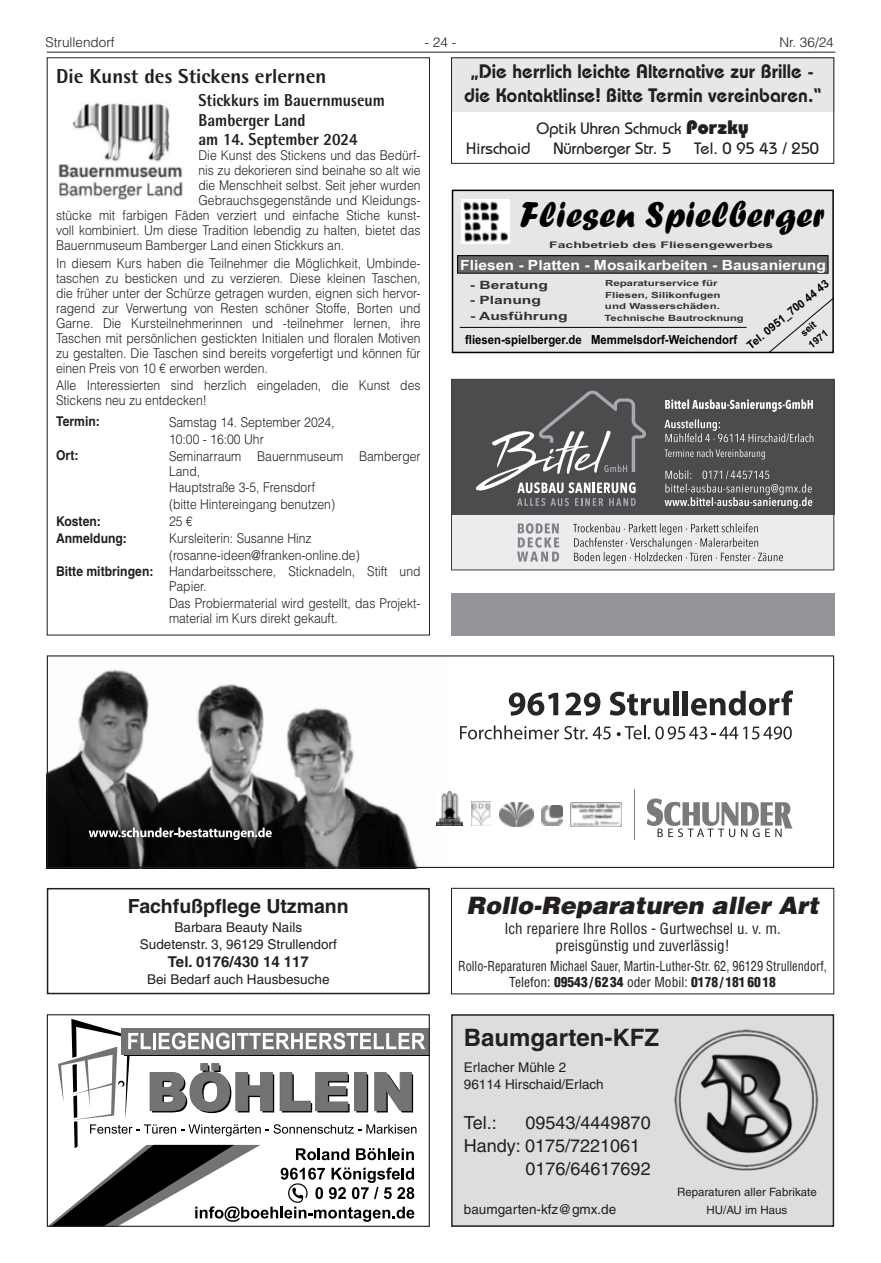
<style>
.page{position:relative;width:881px;height:1263px;background:#fff}
.page>*{position:absolute;margin:0;border:0;box-sizing:border-box;transform-origin:0 0}
.t1{font:37.5px "Forte";color:#000}
.t2{font:italic 900 24px "Helvetica LT";color:#231f20}
.t3{font:700 24px "Helvetica LT";color:#231f20}
.t4{font:800 20.25px "Agfa Rotis Semisans";color:#231f20}
.t5{font:600 19.5px/23.7px "Bauhaus LT";color:#231f20;text-align:center}
.t6{font:700 19.5px "Helvetica LT";color:#231f20}
.t7{font:18px "Helvetica LT";color:#231f20}
.t8{font:800 17.25px/19.5px "Agfa Rotis Semisans";color:#231f20;scale:.9 1}
.t9{font:500 16.5px "Bauhaus LT";color:#231f20}
.t10{font:condensed 15px/17.9px "Helvetica LT";color:#231f20;text-align:center}
.t11{font:700 15px "Helvetica LT";color:#231f20}
.t12{font:700 14.1px "Arial";color:#fff;scale:1.11 1}
.t13{font:300 13.5px/15px "Helvetica LT";color:#231f20;scale:.9 1}
.t14{font:13.5px/16.8px "Helvetica LT";color:#231f20;text-align:center}
.t15{font:condensed 13.5px/16.4px "Helvetica LT";color:#231f20;text-align:center;scale:.91 1}
.t16{font:700 13.5px "Helvetica LT";color:#231f20;scale:.9 1}
.t17{font:300 13.5px "Helvetica LT";color:#231f20}
.t18{font:700 12.45px "Arial";color:#000;scale:.91 1}
.t19{font:11.55px/18.5px "Helvetica LT";color:#231f20;text-align:center}
.t20{font:700 11.4px "Arial";color:#333;scale:1.36 1}
.t21{font:700 11.25px "Arial";color:#000}
.t22{font:700 10.05px/14.4px "Arial";color:#000}
.t23{font:700 9.15px "Arial";color:#333;scale:1.53 1}
.t24{font:700 8.7px "Arial";color:#333;scale:1.28 1}
.t25{font:700 8.4px/12.1px "Arial";color:#333;scale:1.36 1}
.s1{font-weight:700}
.s2{font-weight:800;font-size:19.5px}
.s3{font-weight:900}
</style>
<div class="page">
<hr style="left:47px;top:52px;width:788px;height:1px;background:#231f20">
<img style="left:58px;top:102px;width:125px;height:98px">
<img style="left:49px;top:669px;width:400px;height:197px">
<hr style="left:634px;top:789px;width:1px;height:51px;background:#808080">
<svg style="left:646px;top:798px;width:146px;height:39px"></svg>
<img style="left:471px;top:802px;width:19px;height:24px">
<img style="left:436px;top:792px;width:26px;height:34px">
<img style="left:499px;top:802px;width:34px;height:24px">
<img style="left:541px;top:805px;width:21px;height:21px">
<img style="left:570px;top:802px;width:50px;height:24px">
<div style="left:78px;top:817px;width:205px;height:34px;background:#000;opacity:.75"></div>
<svg style="left:89px;top:827px;width:183px;height:13px"></svg>
<svg style="left:508px;top:692px;width:50px;height:24px"></svg>
<svg style="left:565px;top:692px;width:35px;height:24px"></svg>
<svg style="left:609px;top:692px;width:60px;height:24px"></svg>
<div style="left:673px;top:691px;width:5px;height:24px;background:#262626"></div>
<div style="left:682px;top:691px;width:5px;height:24px;background:#262626"></div>
<svg style="left:691px;top:690px;width:101px;height:26px"></svg>
<svg style="left:460px;top:725px;width:150px;height:14px"></svg>
<svg style="left:616px;top:725px;width:33px;height:14px"></svg>
<svg style="left:655px;top:726px;width:136px;height:13px"></svg>
<div style="left:47px;top:655px;width:786px;height:213px;border:1px solid #231f20"></div>
<div style="left:451px;top:57px;width:382px;height:55px;background:#e6e7e9"></div>
<div style="left:451px;top:57px;width:382px;height:107px;border:1px solid #231f20"></div>
<div style="left:47px;top:888px;width:382px;height:106px;border:2px solid #231f20"></div>
<div style="left:451px;top:888px;width:382px;height:106px;border:1px solid #231f20"></div>
<svg style="left:49px;top:1019px;width:376px;height:206px"></svg>
<div style="left:47px;top:1014px;width:382px;height:213px;border:1px solid #231f20"></div>
<div style="left:451px;top:1015px;width:382px;height:211px;background:#dcdddf"></div>
<div style="left:451px;top:1014px;width:382px;height:213px;border:2px solid #231f20"></div>
<img style="left:674px;top:1029px;width:145px;height:142px">
<div style="left:451px;top:379px;width:382px;height:137px;background:#4b4c4d"></div>
<svg style="left:475px;top:391px;width:171px;height:115px"></svg>
<div style="left:451px;top:516px;width:382px;height:54px;background:#ececee"></div>
<div style="left:451px;top:379px;width:382px;height:191px;border:1px solid #3e3e3f"></div>
<svg style="left:517px;top:523px;width:42px;height:38px"></svg>
<svg style="left:573px;top:523px;width:209px;height:41px"></svg>
<svg style="left:664px;top:470px;width:148px;height:39px"></svg>
<svg style="left:664px;top:449px;width:100px;height:10px"></svg>
<svg style="left:664px;top:419px;width:149px;height:23px"></svg>
<svg style="left:665px;top:399px;width:147px;height:13px"></svg>
<div style="left:452px;top:190px;width:380px;height:162px;background:#e6e6e6"></div>
<div style="left:451px;top:190px;width:382px;height:163px;border:1px solid #000"></div>
<img style="left:461px;top:199px;width:48px;height:44px">
<div style="left:457px;top:256px;width:370px;height:17px;background:#666"></div>
<div style="left:457px;top:255px;width:370px;height:18px;border:1px solid #000"></div>
<hr style="left:459px;top:327px;width:287px;height:1px;background:#000">
<div style="left:451px;top:593px;width:382px;height:42px;background:#939598"></div>
<svg style="left:767px;top:297px;width:66px;height:57px"></svg>
<p class="t17" style="left:45px;top:34px;width:71px">Strullendorf</p>
<p class="t17" style="left:424px;top:34px;width:33px">- 24 -</p>
<p class="t17" style="left:779px;top:34px;width:56px">Nr. 36/24</p>
<h3 class="t4" style="left:56px;top:63px;width:272px">Die Kunst des Stickens erlernen</h3>
<p class="t8" style="left:198px;top:90px;width:209px">Stickkurs im Bauernmuseum<br>Bamberger Land<br>am 14. September 2024</p>
<p class="t13" style="left:198px;top:148px;width:248px">Die Kunst des Stickens und das Bedürf-</p>
<p class="t13" style="left:198px;top:163px;width:248px">nis zu dekorieren sind beinahe so alt wie</p>
<p class="t13" style="left:198px;top:178px;width:248px">die Menschheit selbst. Seit jeher wurden</p>
<p class="t13" style="left:198px;top:193px;width:248px">Gebrauchsgegenstände und Kleidungs-</p>
<p class="t13" style="left:56px;top:208px;width:406px">stücke mit farbigen Fäden verziert und einfache Stiche kunst-</p>
<p class="t13" style="left:56px;top:223px;width:406px">voll kombiniert. Um diese Tradition lebendig zu halten, bietet das</p>
<p class="t13" style="left:56px;top:238px;width:321px">Bauernmuseum Bamberger Land einen Stickkurs an.</p>
<p class="t13" style="left:56px;top:255px;width:406px;text-align:justify">In diesem Kurs haben die Teilnehmer die Möglichkeit, Umbinde&shy;taschen zu besticken und zu verzieren. Diese kleinen Taschen, die früher unter der Schürze getragen wurden, eignen sich hervor&shy;ragend zur Verwertung von Resten schöner Stoffe, Borten und Garne. Die Kursteilnehmerinnen und -teilnehmer lernen, ihre Taschen mit persönlichen gestickten Initialen und floralen Motiven zu gestalten. Die Taschen sind bereits vorgefertigt und können für einen Preis von 10 € erworben werden.</p>
<p class="t13" style="left:56px;top:377px;width:406px">Alle Interessierten sind herzlich eingeladen, die Kunst des<br>Stickens neu zu entdecken!</p>
<p class="t16" style="left:56px;top:413px;width:50px">Termin:</p>
<p class="t13" style="left:169px;top:413px;width:185px;line-height:17.1px">Samstag 14. September 2024,<br>10:00 - 16:00 Uhr</p>
<p class="t16" style="left:56px;top:447px;width:27px">Ort:</p>
<p class="t13" style="left:169px;top:448px;width:281px">Seminarraum Bauernmuseum Bamberger<br>Land,</p>
<p class="t13" style="left:169px;top:479px;width:186px;line-height:17.1px">Hauptstraße 3-5, Frensdorf (bitte Hintereingang benutzen)</p>
<p class="t16" style="left:56px;top:513px;width:51px">Kosten:</p>
<p class="t13" style="left:169px;top:514px;width:28px">25 €</p>
<p class="t16" style="left:56px;top:530px;width:80px">Anmeldung:</p>
<p class="t13" style="left:169px;top:530px;width:160px">Kursleiterin: Susanne Hinz</p>
<p class="t13" style="left:169px;top:547px;width:213px">(rosanne-ideen@franken-online.de)</p>
<p class="t13" style="left:56px;top:564px;width:406px"><span class="s1">Bitte mitbringen:</span> Handarbeitsschere, Sticknadeln, Stift und</p>
<p class="t13" style="left:169px;top:578px;width:281px;line-height:16.8px">Papier.<br>Das Probiermaterial wird gestellt, das Projekt-</p>
<p class="t13" style="left:169px;top:611px;width:189px">material im Kurs direkt gekauft.</p>
<h3 class="t5" style="left:464px;top:59px;width:358px">„Die herrlich leichte Alternative zur Brille - die Kontaktlinse! Bitte Termin vereinbaren.“</h3>
<p class="t9" style="left:536px;top:118px;width:213px">Optik Uhren Schmuck <span class="s2">Porzky</span></p>
<p class="t9" style="left:466px;top:139px;width:66px">Hirschaid</p>
<p class="t9" style="left:553px;top:139px;width:119px">Nürnberger Str. 5</p>
<p class="t9" style="left:694px;top:139px;width:126px">Tel. 0 95 43 / 250</p>
<h1 class="t1" style="left:519px;top:190px;width:306px">Fliesen Spielberger</h1>
<p class="t12" style="left:460px;top:255px;width:331px">Fliesen - Platten - Mosaikarbeiten - Bausanierung</p>
<p class="t23" style="left:549px;top:238px;width:148px">Fachbetrieb des Fliesengewerbes</p>
<p class="t21" style="left:788px;top:304px;width:45px;rotate:-40deg">0443</p>
<p class="t25" style="left:605px;top:278px;width:86px">Reparaturservice für<br>Fliesen, Silikonfugen</p>
<p class="t25" style="left:604px;top:301px;width:86px">und Wasserschäden.</p>
<p class="t24" style="left:604px;top:312px;width:110px">Technische Bautrocknung</p>
<p class="t20" style="left:469px;top:277px;width:59px">- Beratung</p>
<p class="t20" style="left:469px;top:292px;width:54px">- Planung</p>
<p class="t20" style="left:470px;top:308px;width:73px">- Ausführung</p>
<p class="t21" style="left:743px;top:342px;width:88px;rotate:-40deg">Tel. 09 1_7 0 4</p>
<p class="t22" style="left:796px;top:330px;width:24px;rotate:-40deg">se t<br>1971</p>
<p class="t18" style="left:465px;top:332px;width:300px">fliesen-spielberger.de Memmelsdorf-Weichendorf</p>
<h3 class="t6" style="left:128px;top:894px;width:222px">Fachfußpflege Utzmann</h3>
<p class="t14" style="left:140px;top:919px;width:198px">Barbara Beauty Nails<br>Sudetenstr. 3, 96129 Strullendorf</p>
<p class="t11" style="left:168px;top:953px;width:143px">Tel. 0176/430 14 117</p>
<p class="t14" style="left:147px;top:971px;width:184px">Bei Bedarf auch Hausbesuche</p>
<h2 class="t2" style="left:466px;top:890px;width:353px">Rollo-Reparaturen aller Art</h2>
<p class="t10" style="left:504px;top:919px;width:278px">Ich repariere Ihre Rollos - Gurtwechsel u. v. m. preisgünstig und zuverlässig!</p>
<p class="t15" style="left:458px;top:958px;width:406px">Rollo-Reparaturen Michael Sauer, Martin-Luther-Str. 62, 96129 Strullendorf,<br>Telefon: <span class="s3">09543/6234</span> oder Mobil: <span class="s3">0178 / 1816018</span></p>
<h2 class="t3" style="left:463px;top:1022px;width:197px">Baumgarten-KFZ</h2>
<p class="t14" style="left:463px;top:1058px;width:141px;line-height:17.5px;text-align:left">Erlacher Mühle 2<br>96114 Hirschaid/Erlach</p>
<h3 class="t7" style="left:463px;top:1112px;width:34px">Tel.:</h3>
<h3 class="t7" style="left:525px;top:1112px;width:127px">09543/4449870</h3>
<h3 class="t7" style="left:463px;top:1135px;width:178px">Handy: 0175/7221061</h3>
<h3 class="t7" style="left:525px;top:1158px;width:127px">0176/64617692</h3>
<p class="t14" style="left:463px;top:1201px;width:154px">baumgarten-kfz@gmx.de</p>
<p class="t19" style="left:676px;top:1182px;width:141px">Reparaturen aller Fabrikate<br>HU/AU im Haus</p>
</div>
